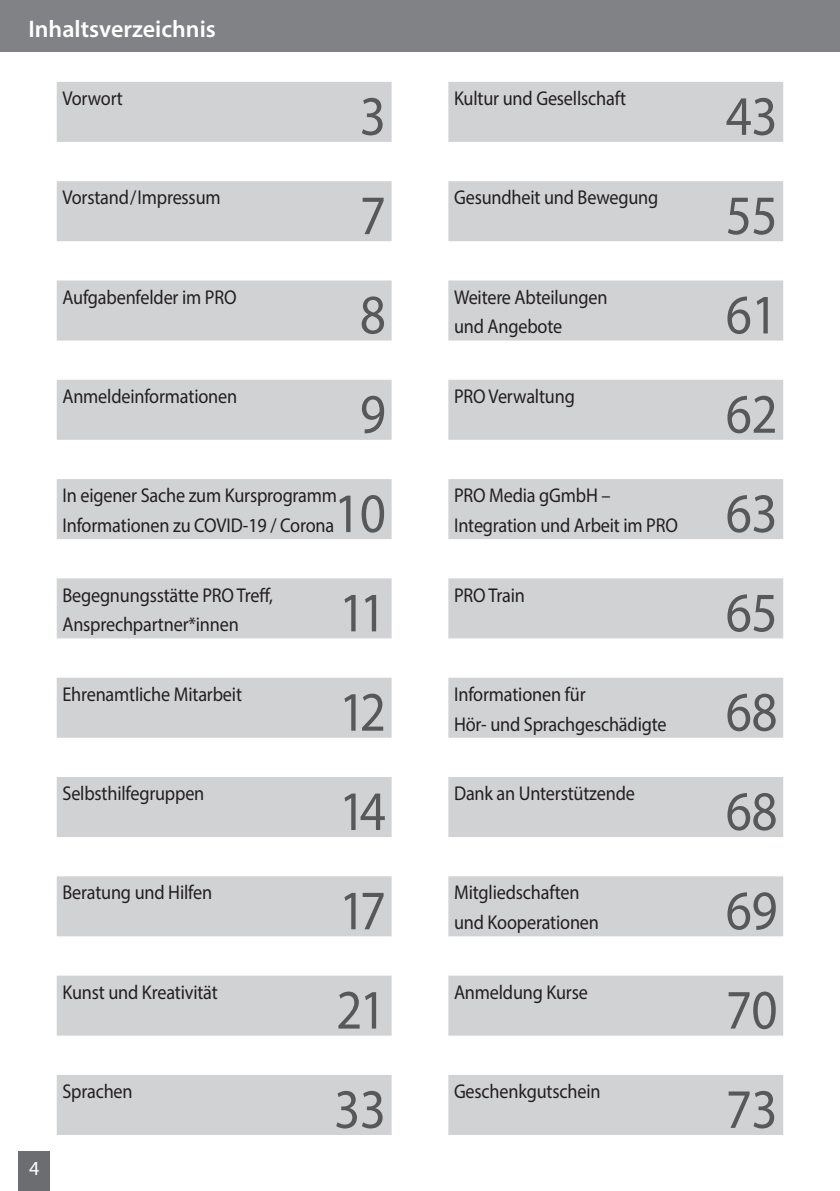
<style>
.page{position:relative;width:840px;height:1191px;background:#fff}
.page>*{position:absolute;margin:0;border:0;box-sizing:border-box;transform-origin:0 0}
.t1{font:56px "Myriad Pro";letter-spacing:-.01em;color:#57585a;scale:.91 1}
.t2{font:600 24px "Myriad Pro";color:#fff}
.t3{font:600 24px "Myriad Pro";color:#fff;scale:.95 1}
.t4{font:20px/29.8px "Myriad Pro";letter-spacing:-.01em;color:#231f20;scale:.91 1}
.t5{font:20px "Myriad Pro";color:#fff;scale:.95 1}
</style>
<div class="page">
<div style="left:19px;top:1151px;width:31px;height:40px;background:#6c6d70"></div>
<div style="left:0;top:0;width:839px;height:51px;background:#808285"></div>
<div style="left:57px;top:82px;width:334px;height:60px;background:#d1d2d4"></div>
<div style="left:57px;top:181px;width:334px;height:60px;background:#d1d2d4"></div>
<div style="left:57px;top:280px;width:334px;height:60px;background:#d1d2d4"></div>
<div style="left:57px;top:380px;width:334px;height:60px;background:#d1d2d4"></div>
<div style="left:57px;top:479px;width:334px;height:60px;background:#d1d2d4"></div>
<div style="left:57px;top:578px;width:334px;height:60px;background:#d1d2d4"></div>
<div style="left:57px;top:677px;width:334px;height:60px;background:#d1d2d4"></div>
<div style="left:57px;top:777px;width:334px;height:60px;background:#d1d2d4"></div>
<div style="left:57px;top:876px;width:334px;height:60px;background:#d1d2d4"></div>
<div style="left:57px;top:975px;width:334px;height:60px;background:#d1d2d4"></div>
<div style="left:57px;top:1075px;width:334px;height:60px;background:#d1d2d4"></div>
<div style="left:448px;top:82px;width:334px;height:60px;background:#d1d2d4"></div>
<div style="left:448px;top:181px;width:334px;height:60px;background:#d1d2d4"></div>
<div style="left:448px;top:280px;width:334px;height:60px;background:#d1d2d4"></div>
<div style="left:448px;top:380px;width:334px;height:60px;background:#d1d2d4"></div>
<div style="left:448px;top:479px;width:334px;height:60px;background:#d1d2d4"></div>
<div style="left:448px;top:578px;width:334px;height:60px;background:#d1d2d4"></div>
<div style="left:448px;top:677px;width:334px;height:60px;background:#d1d2d4"></div>
<div style="left:448px;top:777px;width:334px;height:60px;background:#d1d2d4"></div>
<div style="left:448px;top:876px;width:334px;height:60px;background:#d1d2d4"></div>
<div style="left:448px;top:975px;width:334px;height:60px;background:#d1d2d4"></div>
<div style="left:448px;top:1075px;width:334px;height:60px;background:#d1d2d4"></div>
<p class="t3" style="left:28px;top:14px;width:73px">Thema</p>
<p class="t2" style="left:28px;top:14px;width:189px">Inhaltsverzeichnis</p>
<p class="t4" style="left:62px;top:83px;width:68px">Vorwort</p>
<h1 class="t1" style="left:359px;top:81px;width:30px">3</h1>
<p class="t4" style="left:62px;top:182px;width:175px">Vorstand/Impressum</p>
<h1 class="t1" style="left:359px;top:181px;width:30px">7</h1>
<p class="t4" style="left:62px;top:282px;width:193px">Aufgabenfelder im PRO</p>
<h1 class="t1" style="left:359px;top:280px;width:30px">8</h1>
<p class="t4" style="left:62px;top:381px;width:193px">Anmeldeinformationen</p>
<h1 class="t1" style="left:359px;top:379px;width:30px">9</h1>
<p class="t4" style="left:62px;top:480px;width:303px">In eigener Sache zum Kursprogramm<br>Informationen zu COVID-19 / Corona</p>
<h1 class="t1" style="left:334px;top:479px;width:58px">10</h1>
<p class="t4" style="left:62px;top:579px;width:233px">Begegnungsstätte PRO Treff,<br>Ansprechpartner*innen</p>
<h1 class="t1" style="left:339px;top:578px;width:53px">11</h1>
<p class="t4" style="left:62px;top:679px;width:199px">Ehrenamtliche Mitarbeit</p>
<h1 class="t1" style="left:339px;top:677px;width:53px">12</h1>
<p class="t4" style="left:62px;top:778px;width:157px">Selbsthilfegruppen</p>
<h1 class="t1" style="left:339px;top:776px;width:53px">14</h1>
<p class="t4" style="left:62px;top:877px;width:166px">Beratung und Hilfen</p>
<h1 class="t1" style="left:339px;top:876px;width:53px">17</h1>
<p class="t4" style="left:62px;top:976px;width:172px">Kunst und Kreativität</p>
<h1 class="t1" style="left:336px;top:975px;width:56px">21</h1>
<p class="t5" style="left:29px;top:1155px;width:12px">4</p>
<p class="t4" style="left:62px;top:1076px;width:79px">Sprachen</p>
<h1 class="t1" style="left:334px;top:1074px;width:58px">33</h1>
<p class="t4" style="left:454px;top:83px;width:190px">Kultur und Gesellschaft</p>
<h1 class="t1" style="left:725px;top:81px;width:58px">43</h1>
<p class="t4" style="left:454px;top:182px;width:226px">Gesundheit und Bewegung</p>
<h1 class="t1" style="left:725px;top:181px;width:58px">55</h1>
<p class="t4" style="left:454px;top:282px;width:170px">Weitere Abteilungen und Angebote</p>
<h1 class="t1" style="left:725px;top:280px;width:58px">61</h1>
<p class="t4" style="left:454px;top:381px;width:134px">PRO Verwaltung</p>
<h1 class="t1" style="left:725px;top:379px;width:58px">62</h1>
<p class="t4" style="left:454px;top:480px;width:247px">PRO Media gGmbH –<br>Integration und Arbeit im PRO</p>
<h1 class="t1" style="left:725px;top:479px;width:58px">63</h1>
<p class="t4" style="left:454px;top:579px;width:79px">PRO Train</p>
<h1 class="t1" style="left:725px;top:578px;width:58px">65</h1>
<p class="t4" style="left:454px;top:679px;width:235px">Informationen für<br>Hör- und Sprachgeschädigte</p>
<h1 class="t1" style="left:725px;top:677px;width:58px">68</h1>
<p class="t4" style="left:454px;top:778px;width:200px">Dank an Unterstützende</p>
<h1 class="t1" style="left:725px;top:776px;width:58px">68</h1>
<p class="t4" style="left:454px;top:877px;width:161px">Mitgliedschaften und Kooperationen</p>
<h1 class="t1" style="left:725px;top:876px;width:58px">69</h1>
<p class="t4" style="left:454px;top:976px;width:148px">Anmeldung Kurse</p>
<h1 class="t1" style="left:725px;top:975px;width:58px">70</h1>
<p class="t4" style="left:454px;top:1076px;width:162px">Geschenkgutschein</p>
<h1 class="t1" style="left:725px;top:1074px;width:58px">73</h1>
</div>
